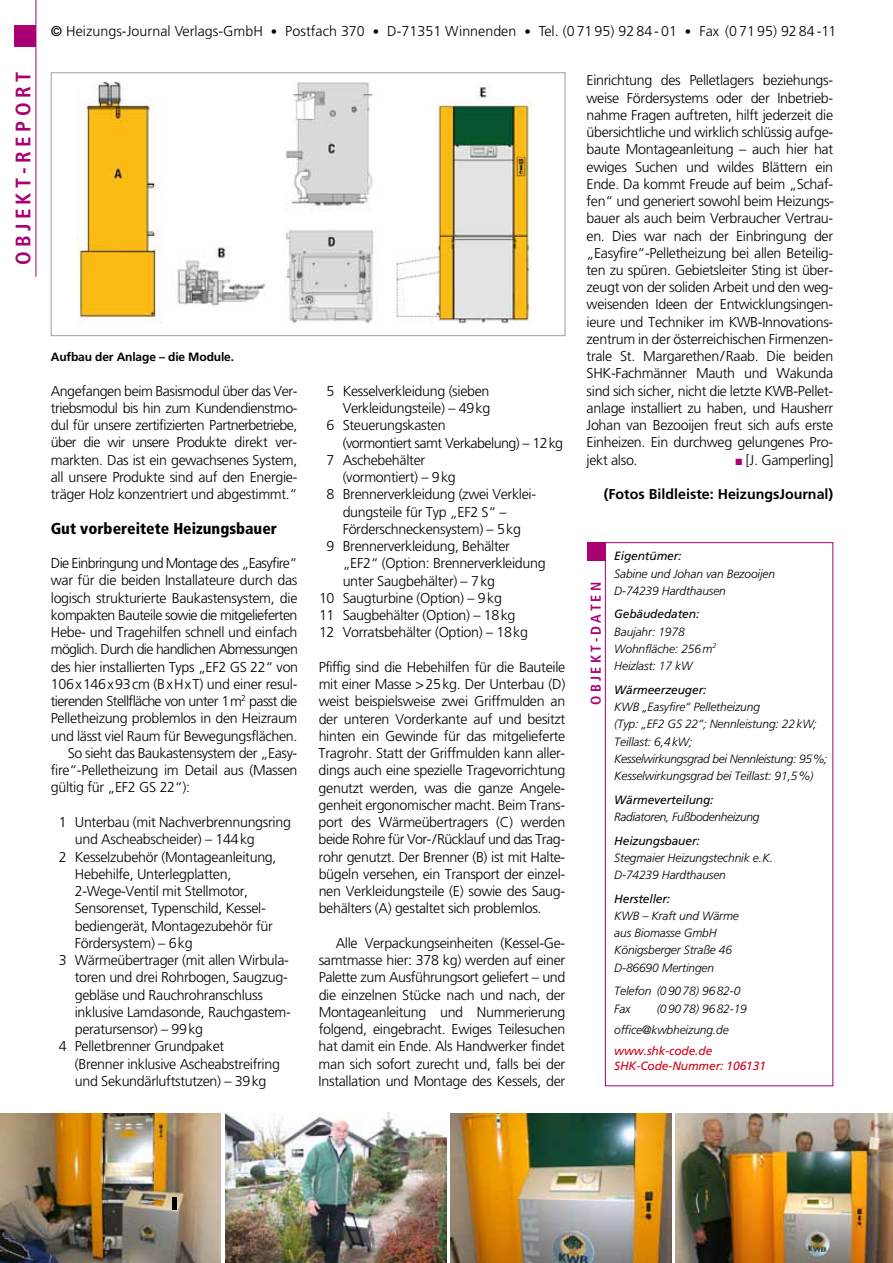
<style>
.page{position:relative;width:893px;height:1263px;background:#fff}
.page>*{position:absolute;margin:0;border:0;box-sizing:border-box;transform-origin:0 0}
.t1{font:700 condensed 21px "Frutiger LT Com";letter-spacing:.21em;color:#a90074}
.t2{font:900 condensed 15.75px "Frutiger LT Com";color:#000}
.t3{font:300 14.25px/17.2px "Frutiger LT Com";letter-spacing:-.02em;color:#000;text-align:justify}
.t4{font:300 14.25px "Frutiger";color:#000}
.t5{font:300 14.25px "Frutiger LT Com";letter-spacing:-.045em;color:#000}
.t6{font:300 14.25px "Frutiger LT Com";letter-spacing:-.04em;color:#000}
.t7{font:300 14.25px "Frutiger LT Com";letter-spacing:-.05em;color:#000}
.t8{font:700 14.25px "Frutiger LT Com";color:#000}
.t9{font:700 condensed 14.25px "Frutiger LT Com";letter-spacing:.21em;color:#a90074}
.t10{font:italic 300 12px/17.2px "Frutiger LT Com";letter-spacing:-.01em;color:#000}
.t11{font:italic 12px "Frutiger LT Com";letter-spacing:-.01em;color:#000}
.t12{font:italic 12px/15px "Frutiger LT Com";letter-spacing:-.01em;color:#d10019}
.t13{font:italic 300 12px "Frutiger LT Com";letter-spacing:-.03em;color:#000}
.t14{font:700 12px "Frutiger LT Com";letter-spacing:-.01em;color:#000}
.s1{font-weight:400}
.s2{font-size:12.75px}
.s3{color:#a90074}
.s4{font-family:"Frutiger"}
</style>
<div class="page">
<div style="left:15px;top:26px;width:21px;height:21px;background:#a90074"></div>
<hr style="left:36px;top:0;width:1px;height:277px;background:#a90074">
<div style="left:587px;top:542px;width:18px;height:19px;background:#a90074"></div>
<div style="left:605px;top:542px;width:228px;height:544px;border:1px solid #a90074"></div>
<div style="left:51px;top:72px;width:514px;height:264px;border:1px solid #9c9e9f"></div>
<img style="left:0;top:1113px;width:221px;height:150px">
<img style="left:225px;top:1112px;width:221px;height:151px">
<img style="left:450px;top:1113px;width:221px;height:150px">
<img style="left:675px;top:1113px;width:218px;height:150px">
<img style="left:77px;top:82px;width:455px;height:242px">
<hr style="left:172px;top:1198px;width:4px;height:12px;background:#000">
<h1 class="t1" style="left:11px;top:265px;width:194px;rotate:-90deg">OBJEKT-REPORT</h1>
<p class="t4" style="left:51px;top:23px;width:787px"><span class="s1">©</span> Heizungs-Journal Verlags-GmbH <span class="s2">•</span> Postfach 370 <span class="s2">•</span> D-71351 Winnenden <span class="s2">•</span> Tel. (0 71 95) 92 84 - 01 <span class="s2">•</span> Fax (0 71 95) 92 84 -11</p>
<p class="t14" style="left:51px;top:350px;width:185px">Aufbau der Anlage – die Module.</p>
<p class="t3" style="left:51px;top:382px;width:248px">Angefangen beim Basismodul über das Ver&shy;triebsmodul bis hin zum Kundendienstmo&shy;dul für unsere zertifizierten Partnerbetriebe, über die wir unsere Produkte direkt ver&shy;markten. Das ist ein gewachsenes System, all unsere Produkte sind auf den Energie&shy;träger Holz konzentriert und abgestimmt.“</p>
<p class="t2" style="left:51px;top:519px;width:228px">Gut vorbereitete Heizungsbauer</p>
<p class="t5" style="left:51px;top:555px;width:248px">Die Einbringung und Montage des „Easyfire“</p>
<p class="t3" style="left:51px;top:572px;width:248px">war für die beiden Installateure durch das</p>
<p class="t3" style="left:51px;top:589px;width:248px">logisch strukturierte Baukastensystem, die</p>
<p class="t6" style="left:51px;top:607px;width:248px">kompakten Bauteile sowie die mitgelieferten</p>
<p class="t3" style="left:51px;top:624px;width:248px">Hebe- und Tragehilfen schnell und einfach</p>
<p class="t7" style="left:51px;top:641px;width:249px">möglich. Durch die handlichen Abmessungen</p>
<p class="t3" style="left:51px;top:658px;width:249px">des hier installierten Typs „EF2 GS 22“ von</p>
<p class="t3" style="left:51px;top:675px;width:248px">106 x 146 x 93 cm (B x H x T) und einer resul-</p>
<p class="t5" style="left:51px;top:693px;width:248px">tierenden Stellfläche von unter 1 m<sup>2</sup> passt die</p>
<p class="t3" style="left:51px;top:710px;width:248px">Pelletheizung problemlos in den Heizraum</p>
<p class="t3" style="left:51px;top:727px;width:248px">und lässt viel Raum für Bewegungsflächen.</p>
<p class="t3" style="left:68px;top:744px;width:231px">So sieht das Baukastensystem der „Easy-</p>
<p class="t3" style="left:51px;top:762px;width:248px">fire“-Pelletheizung im Detail aus (Massen</p>
<p class="t3" style="left:51px;top:779px;width:141px">gültig für „EF2 GS 22“):</p>
<p class="t3" style="left:59px;top:813px;width:234px">1 Unterbau (mit Nachverbrennungsring</p>
<p class="t3" style="left:75px;top:831px;width:181px">und Ascheabscheider) – 144 kg</p>
<p class="t3" style="left:59px;top:848px;width:219px">2 Kesselzubehör (Montageanleitung,</p>
<p class="t3" style="left:75px;top:865px;width:158px">Hebehilfe, Unterlegplatten,</p>
<p class="t3" style="left:75px;top:882px;width:175px">2-Wege-Ventil mit Stellmotor,</p>
<p class="t3" style="left:75px;top:900px;width:193px">Sensoren set, Typenschild, Kessel-</p>
<p class="t3" style="left:75px;top:917px;width:200px">bediengerät, Montagezubehör für</p>
<p class="t3" style="left:75px;top:934px;width:119px">Fördersystem) – 6kg</p>
<p class="t3" style="left:59px;top:951px;width:232px">3 Wärmeübertrager (mit allen Wirbula-</p>
<p class="t3" style="left:75px;top:969px;width:214px">toren und drei Rohrbogen, Saugzug-</p>
<p class="t3" style="left:75px;top:986px;width:190px">gebläse und Rauchrohranschluss</p>
<p class="t3" style="left:75px;top:1003px;width:218px">inklusive Lamdasonde, Rauchgastem-</p>
<p class="t3" style="left:75px;top:1020px;width:130px">peratursensor) – 99 kg</p>
<p class="t3" style="left:59px;top:1038px;width:167px">4 Pelletbrenner Grundpaket</p>
<p class="t3" style="left:75px;top:1055px;width:207px">(Brenner inklusive Ascheabstreifring</p>
<p class="t3" style="left:75px;top:1072px;width:193px">und Sekundärluftstutzen) – 39 kg</p>
<p class="t3" style="left:327px;top:382px;width:164px">5 Kesselverkleidung (sieben</p>
<p class="t3" style="left:343px;top:399px;width:149px">Verkleidungsteile) – 49 kg</p>
<p class="t3" style="left:327px;top:417px;width:121px">6 Steuerungskasten</p>
<p class="t6" style="left:343px;top:434px;width:222px">(vormontiert samt Verkabelung) – 12 kg</p>
<p class="t3" style="left:327px;top:451px;width:100px">7 Aschebehälter</p>
<p class="t3" style="left:343px;top:469px;width:115px">(vormontiert) – 9kg</p>
<p class="t3" style="left:327px;top:486px;width:211px">8 Brennerverkleidung (zwei Verklei-</p>
<p class="t3" style="left:343px;top:503px;width:166px">dungsteile für Typ „EF2 S“ –</p>
<p class="t3" style="left:343px;top:520px;width:180px">Förderschneckensystem) – 5kg</p>
<p class="t3" style="left:327px;top:538px;width:185px">9 Brennerverkleidung, Behälter</p>
<p class="t3" style="left:343px;top:555px;width:204px">„EF2“ (Option: Brennerverkleidung</p>
<p class="t3" style="left:343px;top:572px;width:154px">unter Saugbehälter) – 7kg</p>
<p class="t3" style="left:319px;top:589px;width:184px">10 Saugturbine (Option) – 9kg</p>
<p class="t3" style="left:319px;top:607px;width:198px">11 Saugbehälter (Option) – 18 kg</p>
<p class="t3" style="left:319px;top:624px;width:210px">12 Vorratsbehälter (Option) – 18 kg</p>
<p class="t3" style="left:319px;top:658px;width:248px">Pfiffig sind die Hebehilfen für die Bauteile mit einer Masse &gt; 25 kg. Der Unterbau (D) weist beispielsweise zwei Griffmulden an der unteren Vorderkante auf und besitzt hinten ein Gewinde für das mitgelieferte Tragrohr. Statt der Griffmulden kann aller&shy;dings auch eine spezielle Tragevorrichtung genutzt werden, was die ganze Angele&shy;genheit ergonomischer macht. Beim Trans&shy;port des Wärmeübertragers (C) werden beide Rohre für Vor- / Rücklauf und das Trag&shy;rohr genutzt. Der Brenner (B) ist mit Halte&shy;bügeln versehen, ein Transport der einzel&shy;nen Verkleidungsteile (E) sowie des Saug&shy;behälters (A) gestaltet sich problemlos.</p>
<p class="t3" style="left:319px;top:934px;width:248px;text-indent:17px">Alle Verpackungseinheiten (Kessel-Ge&shy;samtmasse hier: 378 kg) werden auf einer Palette zum Ausführungsort geliefert – und die einzelnen Stücke nach und nach, der Montageanleitung und Nummerierung folgend, eingebracht. Ewiges Teilesuchen hat damit ein Ende. Als Handwerker findet man sich sofort zurecht und, falls bei der Installation und Montage des Kessels, der</p>
<p class="t3" style="left:586px;top:72px;width:249px">Einrichtung des Pelletlagers beziehungs&shy;weise Fördersystems oder der Inbetrieb&shy;nahme Fragen auftreten, hilft jederzeit die übersichtliche und wirklich schlüssig aufge&shy;baute Montageanleitung – auch hier hat ewiges Suchen und wildes Blättern ein Ende. Da kommt Freude auf beim „Schaf&shy;fen“ und generiert sowohl beim Heizungs&shy;bauer als auch beim Verbraucher Vertrau&shy;en. Dies war nach der Einbringung der „Easy fire“-Pelletheizung bei allen Beteilig&shy;ten zu spüren. Gebietsleiter Sting ist über&shy;zeugt von der soliden Arbeit und den weg&shy;weisenden Ideen der Entwicklungsingen - ieure und Techniker im KWB-Innovations&shy;zentrum in der österreichischen Firmenzen&shy;trale St. Margarethen / Raab. Die beiden SHK-Fachmänner Mauth und Wakunda sind sich sicher, nicht die letzte KWB-Pellet&shy;anlage installiert zu haben, und Hausherr Johan van Bezooijen freut sich aufs erste Einheizen. Ein durchweg gelungenes Pro&shy;jekt also.</p>
<p class="t3" style="left:736px;top:451px;width:99px"><span class="s3">■</span> [J. Gamperling]</p>
<p class="t8" style="left:604px;top:486px;width:231px">(Fotos Bildleiste: HeizungsJournal)</p>
<p class="t9" style="left:587px;top:704px;width:124px;rotate:-90deg">OBJEKT-DATEN</p>
<p class="t11" style="left:614px;top:549px;width:69px">Eigentümer:</p>
<p class="t10" style="left:614px;top:565px;width:162px">Sabine und Johan van Bezooijen<br>D-74239 Hardthausen</p>
<p class="t11" style="left:614px;top:607px;width:87px">Gebäudedaten:</p>
<p class="t10" style="left:614px;top:623px;width:104px">Baujahr: 1978<br>Wohnfläche: 256 m<sup>2<br></sup>Heizlast: 17 kW</p>
<p class="t11" style="left:614px;top:683px;width:94px">Wärmeerzeuger:</p>
<p class="t10" style="left:614px;top:698px;width:215px">KWB „Easyfire“ Pelletheizung<br>(Typ: „EF2 GS 22“; Nennleistung: 22 kW; Teillast: 6,4 kW;<br>Kesselwirkungsgrad bei Nennleistung: 95 %; Kesselwirkungsgrad bei Teillast: 91,5 %)</p>
<p class="t11" style="left:614px;top:792px;width:101px">Wärmeverteilung:</p>
<p class="t13" style="left:614px;top:810px;width:147px">Radiatoren, Fußbodenheizung</p>
<p class="t11" style="left:614px;top:833px;width:87px">Heizungsbauer:</p>
<p class="t10" style="left:614px;top:849px;width:160px">Stegmaier Heizungstechnik e.K.<br>D-74239 Hardthausen</p>
<p class="t11" style="left:614px;top:891px;width:58px">Hersteller:</p>
<p class="t10" style="left:614px;top:907px;width:126px">KWB – Kraft und Wärme aus Biomasse GmbH<br>Königsberger Straße 46<br>D-86690 Mertingen</p>
<p class="t10" style="left:614px;top:982px;width:128px">Telefon (09078) 9682-0<br>Fax</p>
<p class="t10" style="left:614px;top:998px;width:134px;line-height:21.5px;text-indent:43px">(09078) 9682-19 office@kwbheizung.de</p>
<p class="t12" style="left:614px;top:1044px;width:153px">www.shk-code.de<br>SHK-Code-Nummer: <span class="s4">106131</span></p>
</div>
